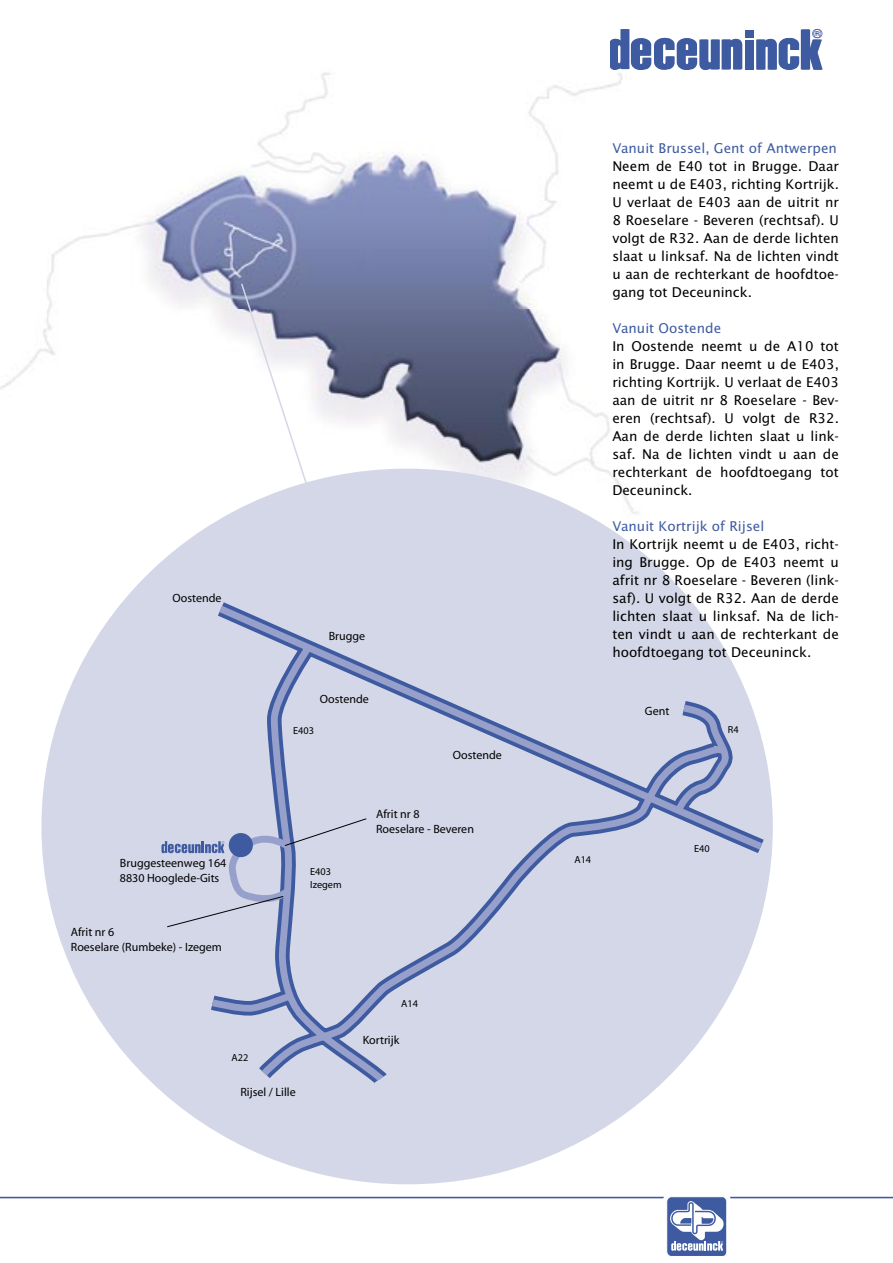
<style>
.page{position:relative;width:893px;height:1263px;background:#fff}
.page>*{position:absolute;margin:0;border:0;box-sizing:border-box;transform-origin:0 0}
.t1{font:13.5px/18px "Lucida Sans";color:#000;text-align:justify}
.t2{font:13.5px "Lucida Sans";color:#3e5ba1}
.t3{font:12px/14.5px "Myriad";color:#000}
.t4{font:10.35px/12.5px "Myriad";color:#000}
</style>
<div class="page">
<div style="left:746px;top:40px;width:7px;height:29px;background:#3e5ba1"></div>
<div style="left:746px;top:30px;width:7px;height:7px;background:#3e5ba1"></div>
<svg style="left:0;top:1196px;width:893px;height:60px"></svg>
<img style="left:0;top:69px;width:740px;height:547px">
<div style="left:41px;top:469px;width:732px;height:715px;background:#d4d7e8;border-radius:50%"></div>
<div style="left:745px;top:40px;width:7px;height:29px;background:#3e5ba1"></div>
<div style="left:745px;top:30px;width:7px;height:7px;background:#3e5ba1"></div>
<svg style="left:610px;top:29px;width:132px;height:40px"></svg>
<svg style="left:756px;top:29px;width:66px;height:40px"></svg>
<svg style="left:211px;top:602px;width:559px;height:483px"></svg>
<svg style="left:161px;top:818px;width:206px;height:110px"></svg>
<svg style="left:241px;top:283px;width:69px;height:209px"></svg>
<p class="t3" style="left:173px;top:591px;width:51px">Oostende</p>
<p class="t3" style="left:120px;top:856px;width:108px">Bruggesteenweg 164<br>8830 Hooglede-Gits</p>
<p class="t3" style="left:71px;top:925px;width:153px">Afrit nr 6<br>Roeselare (Rumbeke) - Izegem</p>
<p class="t4" style="left:232px;top:1052px;width:18px">A22</p>
<p class="t3" style="left:329px;top:629px;width:38px">Brugge</p>
<p class="t3" style="left:320px;top:692px;width:51px">Oostende</p>
<p class="t4" style="left:293px;top:725px;width:22px">E403</p>
<p class="t4" style="left:310px;top:866px;width:33px">E403<br>Izegem</p>
<p class="t3" style="left:453px;top:748px;width:51px">Oostende</p>
<p class="t3" style="left:376px;top:807px;width:99px">Afrit nr 8<br>Roeselare - Beveren</p>
<p class="t4" style="left:401px;top:997px;width:18px">A14</p>
<p class="t3" style="left:363px;top:1033px;width:38px">Kortrijk</p>
<p class="t3" style="left:240px;top:1085px;width:57px">Rijsel / Lille</p>
<p class="t2" style="left:612px;top:140px;width:226px">Vanuit Brussel, Gent of Antwerpen</p>
<p class="t1" style="left:612px;top:157px;width:228px">Neem de E40 tot in Brugge. Daar neemt u de E403, richting Kortrijk.<br>U verlaat de E403 aan de uitrit nr 8 Roeselare - Beveren (rechtsaf). U volgt de R32. Aan de derde lichten slaat u linksaf. Na de lichten vindt u aan de rechterkant de hoofdtoe&shy;gang tot Deceuninck.</p>
<p class="t2" style="left:612px;top:320px;width:110px">Vanuit Oostende</p>
<p class="t1" style="left:612px;top:337px;width:228px">In Oostende neemt u de A10 tot in Brugge. Daar neemt u de E403, richting Kortrijk. U verlaat de E403 aan de uitrit nr 8 Roeselare - Bev&shy;eren (rechtsaf). U volgt de R32.<br>Aan de derde lichten slaat u link&shy;saf. Na de lichten vindt u aan de rechterkant de hoofdtoegang tot Deceuninck.</p>
<p class="t2" style="left:612px;top:518px;width:153px">Vanuit Kortrijk of Rijsel</p>
<p class="t1" style="left:612px;top:535px;width:228px">In Kortrijk neemt u de E403, richt&shy;ing Brugge. Op de E403 neemt u afrit nr 8 Roeselare - Beveren (link&shy;saf). U volgt de R32. Aan de derde lichten slaat u linksaf. Na de lich&shy;ten vindt u aan de rechterkant de hoofdtoegang tot Deceuninck.</p>
<p class="t3" style="left:645px;top:704px;width:26px">Gent</p>
<p class="t4" style="left:728px;top:723px;width:12px">R4</p>
<p class="t4" style="left:574px;top:854px;width:18px">A14</p>
<p class="t4" style="left:694px;top:843px;width:17px">E40</p>
</div>
